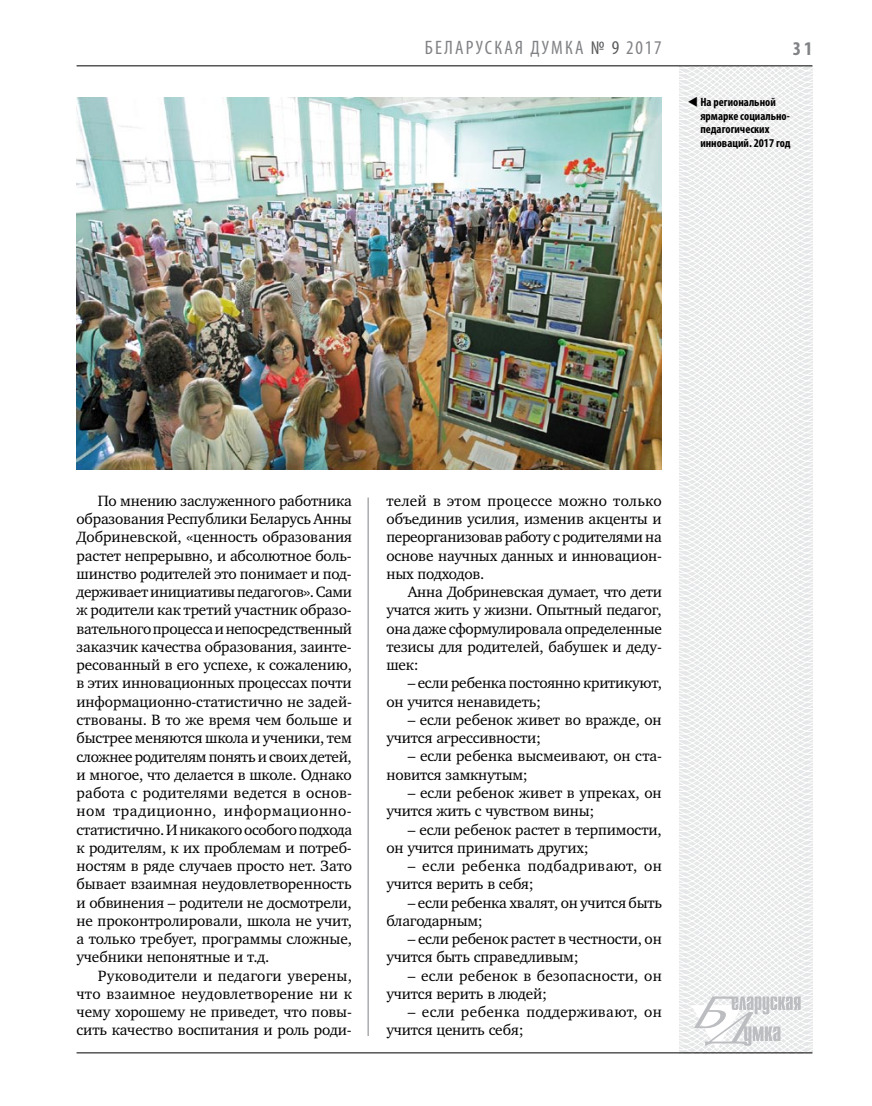
<style>
.page{position:relative;width:872px;height:1106px;background:#fff}
.page>*{position:absolute;margin:0;border:0;box-sizing:border-box;transform-origin:0 0}
.t1{font:condensed 19.5px "Myriad Pro";letter-spacing:.11em;color:#808285}
.t2{font:700 condensed 19.5px "Myriad Pro";color:#808285}
.t3{font:15.3px/18.3px "Charter C";letter-spacing:-.01em;color:#000}
.t4{font:15.3px/18.3px "Charter C";letter-spacing:.01em;color:#000}
.t5{font:15.3px/18.3px "Charter C";letter-spacing:.025em;color:#000}
.t6{font:15.3px/18.3px "Charter C";letter-spacing:.02em;color:#000}
.t7{font:700 condensed 12px/13.5px "Myriad Pro";color:#000}
.s1{color:#58595b}
</style>
<div class="page">
<svg style="left:621px;top:65px;width:192px;height:989px"></svg>
<svg style="left:691px;top:996px;width:109px;height:53px"></svg>
<hr style="left:77px;top:65px;width:735px;height:1px;background:#000">
<hr style="left:77px;top:1052px;width:735px;height:1px;background:#000">
<hr style="left:368px;top:497px;width:1px;height:539px;background:#808285">
<img style="left:77px;top:98px;width:584px;height:371px">
<svg style="left:698px;top:106px;width:12px;height:1px"></svg>
<p class="t1" style="left:425px;top:36px;width:238px">БЕЛАРУСКАЯ ДУМКА <span class="s1">№ 9</span> 2017</p>
<p class="t2" style="left:793px;top:37px;width:21px">31</p>
<p class="t7" style="left:700px;top:95px;width:92px;text-indent:-13px">▼ На региональной ярмарке социально&shy;педагогических инноваций. 2017 год</p>
<p class="t3" style="left:77px;top:491px;width:277px;text-align:justify;text-indent:21px">По мнению заслуженного работника образования Республики Беларусь Анны Добриневской, «ценность образования растет непрерывно, и абсолютное боль&shy;шинство родителей это понимает и под&shy;держивает инициативы педагогов». Сами ж родители как третий участник образо&shy;вательного процесса и непосредственный заказчик качества образования, заинте&shy;ресованный в его успехе, к сожалению, в этих инновационных процессах почти информационно-статистично не задей&shy;ствованы. В то же время чем больше и быстрее меняются школа и ученики, тем сложнее родителям понять и своих детей, и многое, что делается в школе. Однако работа с родителями ведется в основ&shy;ном традиционно, информационно&shy;статистично. И никакого особого подхода к родителям, к их проблемам и потреб&shy;ностям в ряде случаев просто нет. Зато бывает взаимная неудовлетворенность и обвинения – родители не досмотрели, не проконтролировали, школа не учит, а только требует, программы сложные, учебники непонятные и т.д.</p>
<p class="t3" style="left:77px;top:966px;width:277px;text-align:justify;text-indent:21px">Руководители и педагоги уверены, что взаимное неудовлетворение ни к чему хорошему не приведет, что повы&shy;сить качество воспитания и роль роди-</p>
<p class="t3" style="left:386px;top:491px;width:277px;text-align:justify">телей в этом процессе можно только объединив усилия, изменив акценты и переорганизовав работу с родителями на основе научных данных и инновацион&shy;ных подходов.</p>
<p class="t3" style="left:386px;top:583px;width:277px;text-align:justify;text-indent:21px">Анна Добриневская думает, что дети учатся жить у жизни. Опытный педагог, она даже сформулировала определенные тезисы для родителей, бабушек и деду&shy;шек:</p>
<p class="t3" style="left:386px;top:674px;width:277px;text-indent:21px">– если ребенка постоянно критикуют, он учится ненавидеть;</p>
<p class="t3" style="left:386px;top:710px;width:277px;text-indent:21px">– если ребенок живет во вражде, он учится агрессивности;</p>
<p class="t3" style="left:386px;top:747px;width:277px;text-indent:21px">– если ребенка высмеивают, он ста&shy;новится замкнутым;</p>
<p class="t3" style="left:386px;top:783px;width:277px;text-indent:21px">– если ребенок живет в упреках, он учится жить с чувством вины;</p>
<p class="t3" style="left:386px;top:820px;width:277px;text-indent:21px">– если ребенок растет в терпимости, он учится принимать других;</p>
<p class="t5" style="left:386px;top:856px;width:277px;text-indent:21px">– если ребенка подбадривают, он учится верить в себя;</p>
<p class="t3" style="left:386px;top:893px;width:277px;text-indent:21px">– если ребенка хвалят, он учится быть благодарным;</p>
<p class="t3" style="left:386px;top:930px;width:277px;text-indent:21px">– если ребенок растет в честности, он учится быть справедливым;</p>
<p class="t4" style="left:386px;top:966px;width:277px;text-indent:21px">– если ребенок в безопасности, он учится верить в людей;</p>
<p class="t6" style="left:386px;top:1003px;width:277px;text-indent:21px">– если ребенка поддерживают, он учится ценить себя;</p>
</div>
